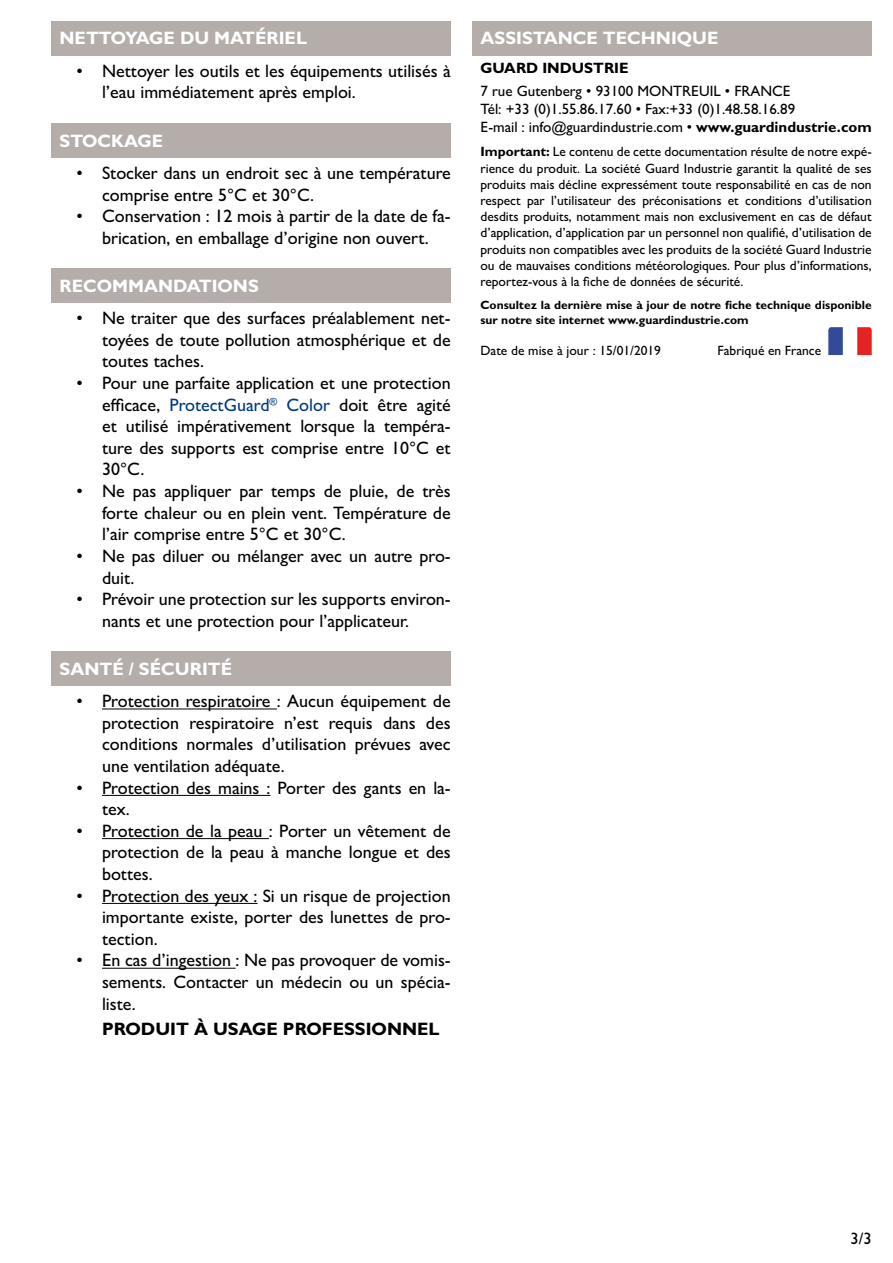
<style>
.page{position:relative;width:893px;height:1263px;background:#fff}
.page>*{position:absolute;margin:0;border:0;box-sizing:border-box;transform-origin:0 0}
.t1{font:500 18px/21.6px "Gill Sans MT Std";color:#000;text-align:justify}
.t2{font:700 18px "Gill Sans MT Std";color:#fff}
.t3{font:700 18px "Gill Sans MT Std";color:#000}
.t4{font:500 16.5px "Gill Sans MT Std";color:#000}
.t5{font:500 15px/18px "Gill Sans MT Std";color:#000}
.t6{font:700 15px "Gill Sans MT Std";color:#000}
.t7{font:500 13.5px/16.2px "Gill Sans MT Std";color:#000;text-align:justify}
.t8{font:700 12px/14.4px "Gill Sans MT Std";color:#000}
.s1{color:#003a80}
.s2{font-weight:700}
</style>
<div class="page">
<hr style="left:102px;top:708px;width:175px;height:1px;background:#000">
<hr style="left:102px;top:795px;width:168px;height:1px;background:#000">
<hr style="left:102px;top:838px;width:167px;height:1px;background:#000">
<hr style="left:102px;top:903px;width:156px;height:1px;background:#000">
<hr style="left:102px;top:968px;width:134px;height:1px;background:#000">
<div style="left:51px;top:21px;width:400px;height:34px;background:#b5adaa"></div>
<div style="left:51px;top:123px;width:400px;height:34px;background:#b5adaa"></div>
<div style="left:51px;top:269px;width:400px;height:34px;background:#b5adaa"></div>
<div style="left:51px;top:651px;width:400px;height:35px;background:#b5adaa"></div>
<div style="left:472px;top:21px;width:400px;height:34px;background:#b5adaa"></div>
<svg style="left:857px;top:327px;width:15px;height:28px"></svg>
<p class="t2" style="left:60px;top:27px;width:249px">NETTOYAGE DU MATÉRIEL</p>
<p class="t1" style="left:102px;top:60px;width:350px;text-indent:-26px">• Nettoyer les outils et les équipements utilisés à l’eau immédiatement après emploi.</p>
<p class="t2" style="left:60px;top:129px;width:105px">STOCKAGE</p>
<p class="t1" style="left:102px;top:162px;width:350px;text-indent:-26px">• Stocker dans un endroit sec à une température comprise entre 5°C et 30°C.</p>
<p class="t1" style="left:77px;top:205px;width:376px;text-align:center">• Conservation : 12 mois à partir de la date de fa&shy;brication, en emballage d’origine non ouvert.</p>
<p class="t2" style="left:60px;top:275px;width:201px">RECOMMANDATIONS</p>
<p class="t1" style="left:102px;top:307px;width:350px;text-indent:-26px">• Ne traiter que des surfaces préalablement net&shy;toyées de toute pollution atmosphérique et de toutes taches.</p>
<p class="t1" style="left:102px;top:372px;width:350px;text-indent:-26px">• Pour une parfaite application et une protection efficace, <span class="s1">ProtectGuard</span><sup>®</sup> <span class="s1">Color</span> doit être agité et utilisé impérativement lorsque la tempéra&shy;ture des supports est comprise entre 10°C et 30°C.</p>
<p class="t1" style="left:102px;top:480px;width:350px;text-indent:-26px">• Ne pas appliquer par temps de pluie, de très forte chaleur ou en plein vent. Température de l’air comprise entre 5°C et 30°C.</p>
<p class="t1" style="left:102px;top:545px;width:350px;text-indent:-26px">• Ne pas diluer ou mélanger avec un autre pro&shy;duit.</p>
<p class="t1" style="left:102px;top:588px;width:350px;text-indent:-26px">• Prévoir une protection sur les supports environ&shy;nants et une protection pour l’applicateur.</p>
<p class="t2" style="left:60px;top:657px;width:174px">SANTÉ / SÉCURITÉ</p>
<p class="t1" style="left:102px;top:690px;width:350px;text-indent:-26px">• Protection respiratoire : Aucun équipement de protection respiratoire n’est requis dans des conditions normales d’utilisation prévues avec une ventilation adéquate.</p>
<p class="t1" style="left:102px;top:776px;width:350px;text-indent:-26px">• Protection des mains : Porter des gants en la&shy;tex.</p>
<p class="t1" style="left:102px;top:820px;width:350px;text-indent:-26px">• Protection de la peau : Porter un vêtement de protection de la peau à manche longue et des bottes.</p>
<p class="t1" style="left:102px;top:884px;width:350px;text-indent:-26px">• Protection des yeux : Si un risque de projection importante existe, porter des lunettes de pro&shy;tection.</p>
<p class="t1" style="left:102px;top:949px;width:350px;text-indent:-26px">• En cas d’ingestion : Ne pas provoquer de vomis&shy;sements. Contacter un médecin ou un spécia&shy;liste.</p>
<p class="t3" style="left:102px;top:1018px;width:339px">PRODUIT À USAGE PROFESSIONNEL</p>
<p class="t2" style="left:480px;top:27px;width:239px">ASSISTANCE TECHNIQUE</p>
<p class="t6" style="left:480px;top:59px;width:150px">GUARD INDUSTRIE</p>
<p class="t5" style="left:480px;top:81px;width:393px">7 rue Gutenberg • 93100 MONTREUIL • FRANCE<br>Tél: +33 (0)1.55.86.17.60 • Fax:+33 (0)1.48.58.16.89<br>E-mail : info@guardindustrie.com • <span class="s2">www.guardindustrie.com</span></p>
<p class="t7" style="left:480px;top:144px;width:393px"><span class="s2">Important:</span> Le contenu de cette documentation résulte de notre expé&shy;rience du produit. La société Guard Industrie garantit la qualité de ses produits mais décline expressément toute responsabilité en cas de non respect par l’utilisateur des préconisations et conditions d’utilisation desdits produits, notamment mais non exclusivement en cas de défaut d’application, d’application par un personnel non qualifié, d’utilisation de produits non compatibles avec les produits de la société Guard Industrie ou de mauvaises conditions météorologiques. Pour plus d’informations, reportez-vous à la fiche de données de sécurité.</p>
<p class="t8" style="left:480px;top:298px;width:393px">Consultez la dernière mise à jour de notre fiche technique disponible sur notre site internet www.guardindustrie.com</p>
<p class="t7" style="left:480px;top:342px;width:182px">Date de mise à jour : 15/01/2019</p>
<p class="t7" style="left:717px;top:342px;width:105px">Fabriqué en France</p>
<p class="t4" style="left:851px;top:1229px;width:23px">3/3</p>
</div>
